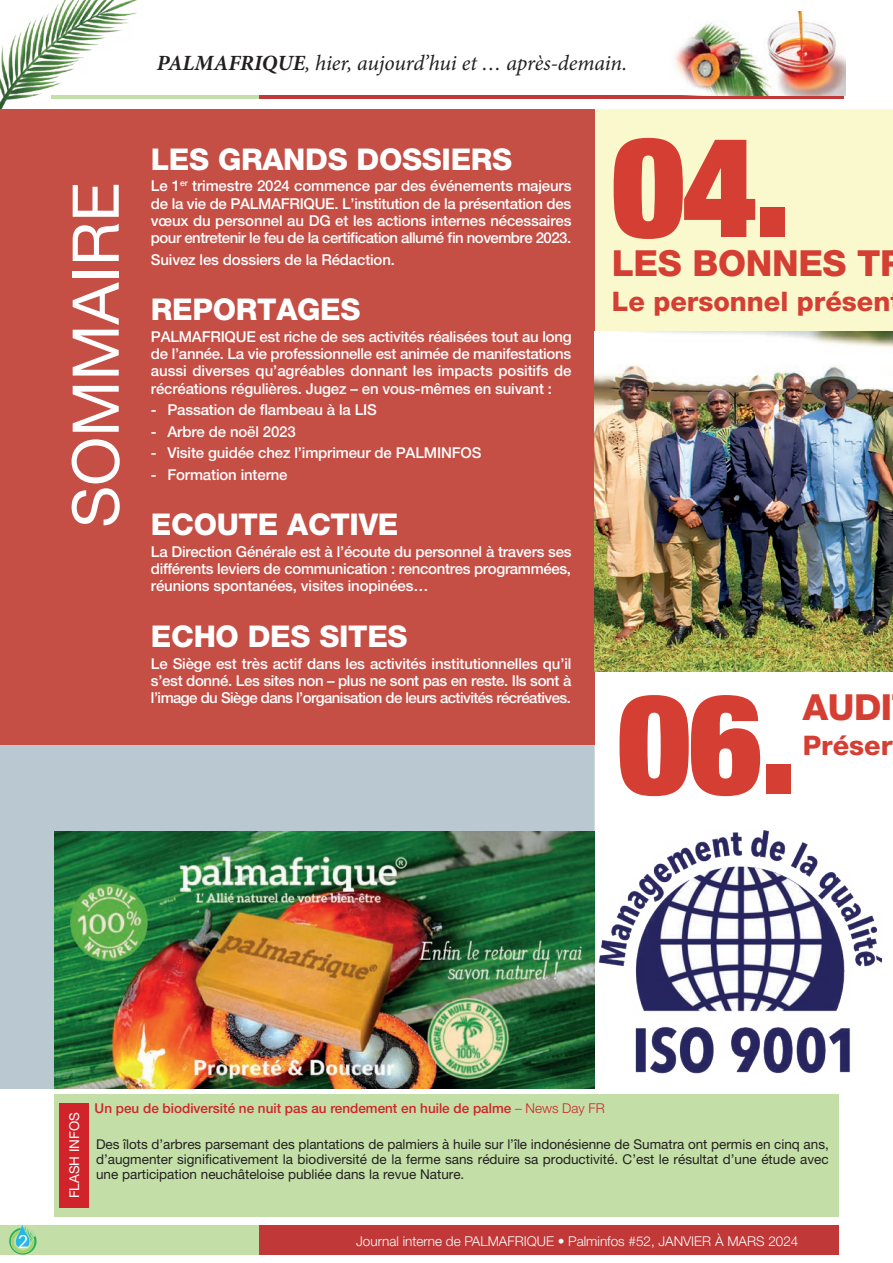
<style>
.page{position:relative;width:893px;height:1263px;background:#fff}
.page>*{position:absolute;margin:0;border:0;box-sizing:border-box;transform-origin:0 0}
.t1{font:900 condensed 139.95px "Helvetica Neue LT Pro";color:#d53f33}
.t2{font:64.5px "Helvetica Neue";color:#fff}
.t3{font:800 36px "Helvetica Neue LT Pro";letter-spacing:-.01em;color:#d53f33}
.t4{font:800 30px "Helvetica Neue LT Pro";letter-spacing:-.01em;color:#fff}
.t5{font:800 27px "Helvetica Neue LT Pro";color:#d53f33}
.t6{font:italic 21.75px "Minion Pro";letter-spacing:-.01em;color:#231f20}
.t7{font:18px "Lato";color:#fff}
.t8{font:500 15px/17.2px "Helvetica Neue LT Pro";letter-spacing:-.01em;color:#fff;text-align:justify}
.t9{font:13.5px/14.9px "Helvetica Neue LT Pro";color:#231f20;text-align:justify}
.t10{font:500 13.5px "Helvetica Neue LT Pro";color:#d1232a}
.t11{font:300 13.5px "Helvetica Neue LT Pro";color:#fff}
.t12{font:13.5px "Helvetica Neue LT Pro";color:#fff}
.s1{font-weight:700}
.s2{font-weight:300}
</style>
<div class="page">
<img style="left:0;top:0;width:144px;height:109px">
<div style="left:0;top:1225px;width:260px;height:29px;background:#c3dfa7"></div>
<div style="left:260px;top:1225px;width:579px;height:29px;background:#c03938"></div>
<svg style="left:9px;top:1225px;width:28px;height:29px"></svg>
<hr style="left:51px;top:96px;width:209px;height:3px;background:#c3dfa7">
<hr style="left:260px;top:96px;width:584px;height:3px;background:#c03938">
<img style="left:637px;top:11px;width:209px;height:85px">
<div style="left:0;top:744px;width:594px;height:345px;background:#bac9d1"></div>
<div style="left:55px;top:1094px;width:784px;height:123px;background:#c3dfa7"></div>
<div style="left:60px;top:1103px;width:29px;height:104px;background:#d1232a"></div>
<div style="left:594px;top:109px;width:299px;height:563px;background:#faf9ce"></div>
<div style="left:0;top:109px;width:594px;height:635px;background:#c54e45"></div>
<img style="left:594px;top:332px;width:299px;height:340px">
<img style="left:54px;top:832px;width:540px;height:256px">
<img style="left:598px;top:831px;width:284px;height:243px">
<h2 class="t2" style="left:49px;top:528px;width:347px;rotate:-90deg">SOMMAIRE</h2>
<h3 class="t6" style="left:157px;top:48px;width:472px"><span class="s1">PALMAFRIQUE</span>, hier, aujourd’hui et … après-demain.</h3>
<h3 class="t4" style="left:151px;top:141px;width:363px">LES GRANDS DOSSIERS</h3>
<p class="t8" style="left:151px;top:177px;width:422px">Le 1<sup>er</sup> trimestre 2024 commence par des événements majeurs de la vie de PALMAFRIQUE. L’institution de la présentation des vœux du personnel au DG et les actions internes nécessaires pour entretenir le feu de la certification allumé fin novembre 2023.</p>
<p class="t8" style="left:151px;top:251px;width:246px">Suivez les dossiers de la Rédaction.</p>
<h3 class="t4" style="left:151px;top:292px;width:211px">REPORTAGES</h3>
<p class="t8" style="left:151px;top:328px;width:422px">PALMAFRIQUE est riche de ses activités réalisées tout au long de l’année. La vie professionnelle est animée de manifestations aussi diverses qu’agréables donnant les impacts positifs de récréations régulières. Jugez – en vous-mêmes en suivant :</p>
<p class="t8" style="left:151px;top:401px;width:228px">- Passation de flambeau à la LIS</p>
<p class="t8" style="left:151px;top:423px;width:146px">- Arbre de noël 2023</p>
<p class="t8" style="left:151px;top:444px;width:332px">- Visite guidée chez l’imprimeur de PALMINFOS</p>
<p class="t8" style="left:151px;top:466px;width:138px">- Formation interne</p>
<h3 class="t4" style="left:151px;top:507px;width:249px">ECOUTE ACTIVE</h3>
<p class="t8" style="left:151px;top:543px;width:422px">La Direction Générale est à l’écoute du personnel à travers ses différents leviers de communication : rencontres programmées, réunions spontanées, visites inopinées…</p>
<h3 class="t4" style="left:151px;top:619px;width:258px">ECHO DES SITES</h3>
<p class="t8" style="left:151px;top:655px;width:422px">Le Siège est très actif dans les activités institutionnelles qu’il s’est donné. Les sites non – plus ne sont pas en reste. Ils sont à l’image du Siège dans l’organisation de leurs activités récréatives.</p>
<h1 class="t1" style="left:612px;top:98px;width:181px">04.</h1>
<h3 class="t3" style="left:612px;top:241px;width:270px">LES BONNES T</h3>
<h3 class="t5" style="left:612px;top:285px;width:280px">Le personnel présen</h3>
<h1 class="t1" style="left:618px;top:655px;width:181px">06.</h1>
<h3 class="t3" style="left:803px;top:686px;width:91px">AUDI</h3>
<h3 class="t5" style="left:803px;top:729px;width:91px">Préser</h3>
<p class="t12" style="left:66px;top:1198px;width:88px;rotate:-90deg">FLASH INFOS</p>
<p class="t10" style="left:95px;top:1100px;width:512px">Un peu de biodiversité ne nuit pas au rendement en huile de palme <span class="s2">– News Day FR</span></p>
<p class="t9" style="left:96px;top:1136px;width:734px">Des îlots d’arbres parsemant des plantations de palmiers à huile sur l’île indonésienne de Sumatra ont permis en cinq ans, d’augmenter significativement la biodiversité de la ferme sans réduire sa productivité. C’est le résultat d’une étude avec une participation neuchâteloise publiée dans la revue Nature.</p>
<p class="t7" style="left:18px;top:1231px;width:12px">2</p>
<p class="t11" style="left:356px;top:1232px;width:444px">Journal interne de PALMAFRIQUE • Palminfos #52, JANVIER À MARS 2024</p>
</div>
